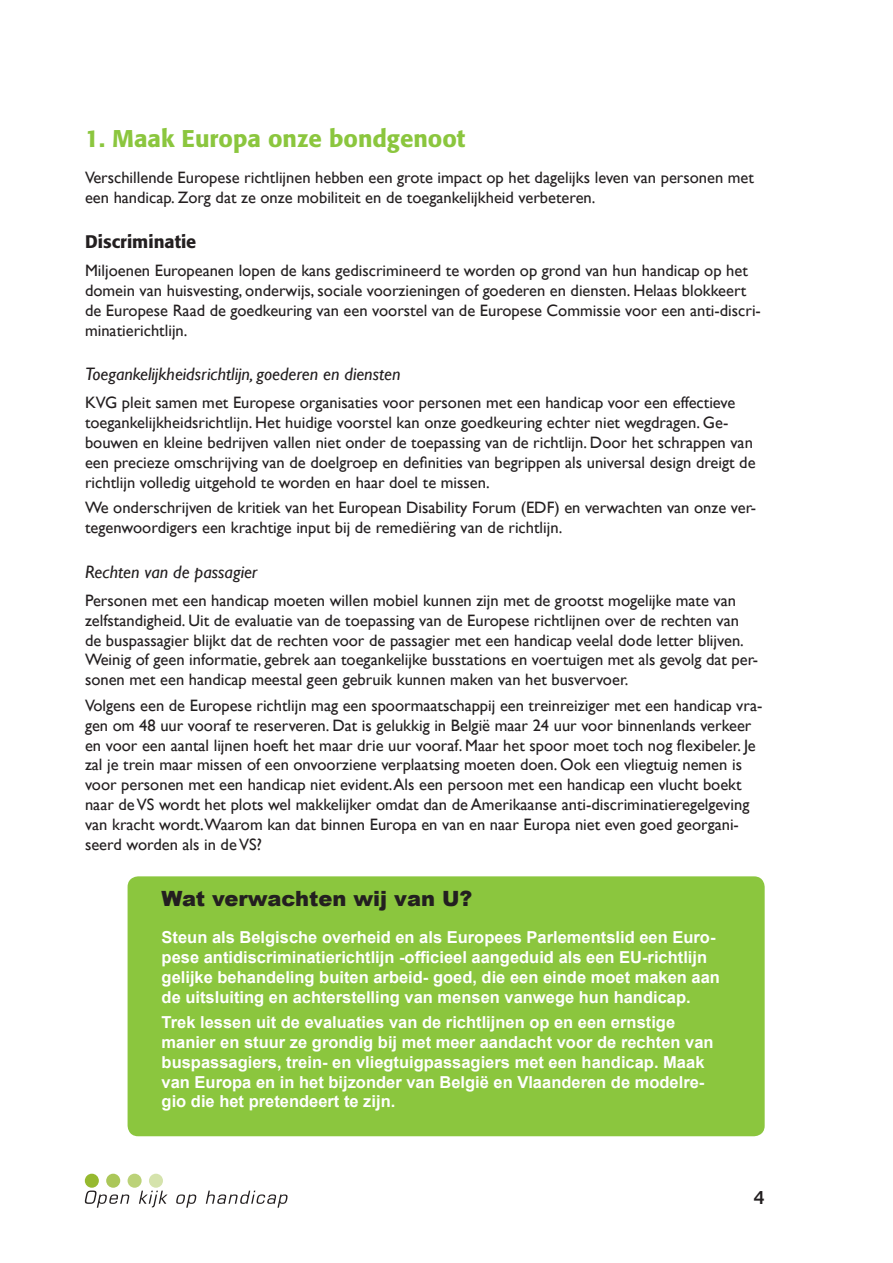
<style>
.page{position:relative;width:893px;height:1263px;background:#fff}
.page>*{position:absolute;margin:0;border:0;box-sizing:border-box;transform-origin:0 0}
.titel1{font:500 24px "Formata";color:#8bc63e}
.Verwachting-titel{font:900 21px "Arial";color:#231f20}
.titel5{font:italic 18px "Gill Sans";color:#231f20}
.titel3{font:500 18px "Formata";color:#231f20}
.t1{font:600 18px "Lucida Sans";color:#231f20}
.normaal{font:16.5px/19.8px "Gill Sans";color:#231f20}
.Verwachting{font:700 16.5px/19.8px "Arial";color:#fff}
</style>
<div class="page">
<div style="left:85px;top:1174px;width:14px;height:14px;background:#96b92f;border-radius:50%"></div>
<div style="left:106px;top:1174px;width:14px;height:14px;background:#abc759;border-radius:50%"></div>
<div style="left:128px;top:1174px;width:14px;height:14px;background:#bbd278;border-radius:50%"></div>
<div style="left:149px;top:1174px;width:14px;height:14px;background:#d5e3ac;border-radius:50%"></div>
<svg style="left:85px;top:1190px;width:45px;height:18px"></svg>
<svg style="left:139px;top:1191px;width:29px;height:16px"></svg>
<svg style="left:176px;top:1194px;width:21px;height:14px"></svg>
<svg style="left:206px;top:1191px;width:82px;height:17px"></svg>
<div style="left:128px;top:876px;width:637px;height:260px;background:#8bc63e;border-radius:11px"></div>
<p class="titel1" style="left:85px;top:123px;width:382px">1. Maak Europa onze bondgenoot</p>
<p class="normaal" style="left:85px;top:168px;width:670px">Verschillende Europese richtlijnen hebben een grote impact op het dagelijks leven van personen met een handicap. Zorg dat ze onze mobiliteit en de toegankelijkheid verbeteren.</p>
<p class="titel3" style="left:85px;top:230px;width:113px">Discriminatie</p>
<p class="normaal" style="left:85px;top:260px;width:677px">Miljoenen Europeanen lopen de kans gediscrimineerd te worden op grond van hun handicap op het domein van huisvesting, onderwijs, sociale voorzieningen of goederen en diensten. Helaas blokkeert de Europese Raad de goedkeuring van een voorstel van de Europese Commissie voor een anti-discri&shy;minatierichtlijn.</p>
<p class="titel5" style="left:85px;top:364px;width:317px">Toegankelijkheidsrichtlijn, goederen en diensten</p>
<p class="normaal" style="left:85px;top:393px;width:672px">KVG pleit samen met Europese organisaties voor personen met een handicap voor een effectieve toegankelijkheidsrichtlijn. Het huidige voorstel kan onze goedkeuring echter niet wegdragen. Ge&shy;bouwen en kleine bedrijven vallen niet onder de toepassing van de richtlijn. Door het schrappen van een precieze omschrijving van de doelgroep en definities van begrippen als universal design dreigt de richtlijn volledig uitgehold te worden en haar doel te missen.</p>
<p class="normaal" style="left:85px;top:498px;width:673px">We onderschrijven de kritiek van het European Disability Forum (EDF) en verwachten van onze ver&shy;tegenwoordigers een krachtige input bij de remediëring van de richtlijn.</p>
<p class="titel5" style="left:85px;top:561px;width:174px">Rechten van de passagier</p>
<p class="normaal" style="left:85px;top:590px;width:675px">Personen met een handicap moeten willen mobiel kunnen zijn met de grootst mogelijke mate van zelfstandigheid. Uit de evaluatie van de toepassing van de Europese richtlijnen over de rechten van de buspassagier blijkt dat de rechten voor de passagier met een handicap veelal dode letter blijven.<br>Weinig of geen informatie, gebrek aan toegankelijke busstations en voertuigen met als gevolg dat per&shy;sonen met een handicap meestal geen gebruik kunnen maken van het busvervoer.</p>
<p class="normaal" style="left:85px;top:695px;width:679px">Volgens een de Europese richtlijn mag een spoormaatschappij een treinreiziger met een handicap vra&shy;gen om 48 uur vooraf te reserveren. Dat is gelukkig in België maar 24 uur voor binnenlands verkeer en voor een aantal lijnen hoeft het maar drie uur vooraf. Maar het spoor moet toch nog flexibeler. Je zal je trein maar missen of een onvoorziene verplaatsing moeten doen. Ook een vliegtuig nemen is voor personen met een handicap niet evident. Als een persoon met een handicap een vlucht boekt naar de VS wordt het plots wel makkelijker omdat dan de Amerikaanse anti-discriminatieregelgeving van kracht wordt.Waarom kan dat binnen Europa en van en naar Europa niet even goed georgani&shy;seerd worden als in de VS?</p>
<p class="Verwachting-titel" style="left:162px;top:887px;width:312px">Wat verwachten wij van U?</p>
<p class="Verwachting" style="left:162px;top:928px;width:560px">Steun als Belgische overheid en als Europees Parlementslid een Euro&shy;pese antidiscriminatierichtlijn -officieel aangeduid als een EU-richtlijn gelijke behandeling buiten arbeid- goed, die een einde moet maken aan de uitsluiting en achterstelling van mensen vanwege hun handicap.</p>
<p class="Verwachting" style="left:162px;top:1013px;width:553px">Trek lessen uit de evaluaties van de richtlijnen op en een ernstige manier en stuur ze grondig bij met meer aandacht voor de rechten van buspassagiers, trein- en vliegtuigpassagiers met een handicap. Maak van Europa en in het bijzonder van België en Vlaanderen de modelre&shy;gio die het pretendeert te zijn.</p>
<p class="t1" style="left:753px;top:1188px;width:13px">4</p>
</div>
